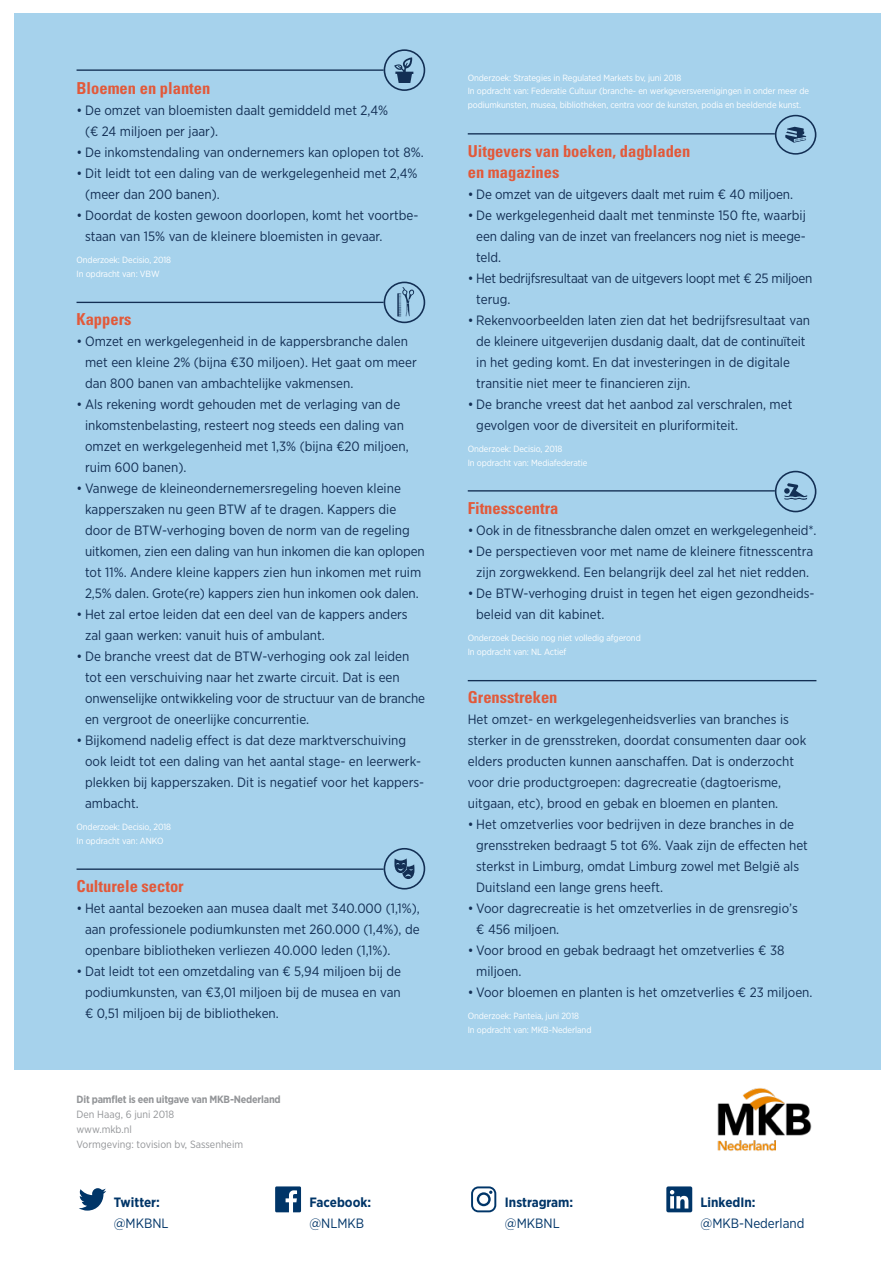
<style>
.page{position:relative;width:893px;height:1263px;background:#fff}
.page>*{position:absolute;margin:0;border:0;box-sizing:border-box;transform-origin:0 0}
.t1{font:700 condensed 16.5px/21px "Univers LT Std";color:#e2593a}
.t2{font:13.5px/21px "Gotham Narrow";color:#132f54}
.t3{font:13.5px/21px "Gotham Narrow";letter-spacing:-.02em;color:#132f54}
.t4{font:700 13.5px "Gotham Narrow";color:#003568}
.t5{font:13.5px "Gotham Narrow";color:#003568}
.t6{font:10.5px/15px "Gotham Narrow";color:#939598}
.t7{font:700 10.5px "Gotham Narrow";letter-spacing:-.02em;color:#939598}
.t8{font:9px/13.5px "Gotham Narrow";letter-spacing:-.01em;color:#fff}
</style>
<div class="page">
<div style="left:14px;top:13px;width:866px;height:1056px;background:#a6d2ec"></div>
<svg style="left:666px;top:1186px;width:26px;height:26px"></svg>
<svg style="left:275px;top:1186px;width:26px;height:26px"></svg>
<svg style="left:471px;top:1186px;width:25px;height:26px"></svg>
<svg style="left:79px;top:1188px;width:27px;height:22px"></svg>
<svg style="left:384px;top:282px;width:41px;height:41px"></svg>
<svg style="left:384px;top:49px;width:41px;height:42px"></svg>
<svg style="left:775px;top:115px;width:41px;height:40px"></svg>
<svg style="left:384px;top:848px;width:41px;height:41px"></svg>
<hr style="left:77px;top:868px;width:307px;height:2px;background:#132f54">
<hr style="left:77px;top:302px;width:307px;height:1px;background:#132f54">
<hr style="left:468px;top:490px;width:307px;height:1px;background:#132f54">
<hr style="left:468px;top:680px;width:348px;height:1px;background:#132f54">
<hr style="left:77px;top:69px;width:307px;height:2px;background:#132f54">
<hr style="left:468px;top:133px;width:307px;height:2px;background:#132f54">
<svg style="left:775px;top:471px;width:41px;height:41px"></svg>
<img style="left:717px;top:1088px;width:95px;height:63px">
<p class="t1" style="left:77px;top:77px;width:135px">Bloemen en planten</p>
<p class="t2" style="left:85px;top:99px;width:305px;text-indent:-9px">• De omzet van bloemisten daalt gemiddeld met 2,4% (€ 24 miljoen per jaar).</p>
<p class="t2" style="left:77px;top:141px;width:349px">• De inkomstendaling van ondernemers kan oplopen tot 8%.</p>
<p class="t2" style="left:85px;top:162px;width:334px;text-indent:-9px">• Dit leidt tot een daling van de werkgelegenheid met 2,4% (meer dan 200 banen).</p>
<p class="t2" style="left:85px;top:204px;width:335px;text-indent:-9px">• Doordat de kosten gewoon doorlopen, komt het voortbe&shy;staan van 15% van de kleinere bloemisten in gevaar.</p>
<p class="t8" style="left:77px;top:253px;width:96px">Onderzoek: Decisio, 2018<br>In opdracht van: VBW</p>
<p class="t1" style="left:77px;top:308px;width:56px">Kappers</p>
<p class="t2" style="left:85px;top:330px;width:333px;text-indent:-9px">• Omzet en werkgelegenheid in de kappersbranche dalen met een kleine 2% (bijna €30 miljoen). Het gaat om meer dan 800 banen van ambachtelijke vakmensen.</p>
<p class="t2" style="left:85px;top:393px;width:325px;text-indent:-9px">• Als rekening wordt gehouden met de verlaging van de inkomstenbelasting, resteert nog steeds een daling van omzet en werkgelegenheid met 1,3% (bijna €20 miljoen, ruim 600 banen).</p>
<p class="t2" style="left:85px;top:477px;width:341px;text-indent:-9px">• Vanwege de kleineondernemersregeling hoeven kleine kapperszaken nu geen BTW af te dragen. Kappers die door de BTW-verhoging boven de norm van de regeling uitkomen, zien een daling van hun inkomen die kan oplopen tot 11%. Andere kleine kappers zien hun inkomen met ruim 2,5% dalen. Grote(re) kappers zien hun inkomen ook dalen.</p>
<p class="t2" style="left:85px;top:603px;width:324px;text-indent:-9px">• Het zal ertoe leiden dat een deel van de kappers anders zal gaan werken: vanuit huis of ambulant.</p>
<p class="t2" style="left:85px;top:645px;width:342px;text-indent:-9px">• De branche vreest dat de BTW-verhoging ook zal leiden tot een verschuiving naar het zwarte circuit. Dat is een onwenselijke ontwikkeling voor de structuur van de branche en vergroot de oneerlijke concurrentie.</p>
<p class="t2" style="left:85px;top:729px;width:341px;text-indent:-9px">• Bijkomend nadelig effect is dat deze marktverschuiving ook leidt tot een daling van het aantal stage- en leerwerk&shy;plekken bij kapperszaken. Dit is negatief voor het kappers&shy;ambacht.</p>
<p class="t8" style="left:77px;top:820px;width:96px">Onderzoek: Decisio, 2018<br>In opdracht van: ANKO</p>
<p class="t1" style="left:77px;top:875px;width:109px">Culturele sector</p>
<p class="t2" style="left:85px;top:897px;width:336px;text-align:justify;text-indent:-9px">• Het aantal bezoeken aan musea daalt met 340.000 (1,1%), aan professionele podiumkunsten met 260.000 (1,4%), de openbare bibliotheken verliezen 40.000 leden (1,1%).</p>
<p class="t2" style="left:85px;top:960px;width:318px;text-align:justify;text-indent:-9px">• Dat leidt tot een omzetdaling van € 5,94 miljoen bij de podiumkunsten, van €3,01 miljoen bij de musea en van € 0,51 miljoen bij de bibliotheken.</p>
<p class="t7" style="left:77px;top:1093px;width:206px">Dit pamflet is een uitgave van MKB-Nederland</p>
<p class="t6" style="left:77px;top:1107px;width:168px">Den Haag, 6 juni 2018<br>www.mkb.nl<br>Vormgeving: tovision bv, Sassenheim</p>
<p class="t4" style="left:114px;top:1193px;width:48px">Twitter:</p>
<p class="t5" style="left:114px;top:1214px;width:56px">@MKBNL</p>
<p class="t4" style="left:309px;top:1193px;width:63px">Facebook:</p>
<p class="t5" style="left:309px;top:1214px;width:56px">@NLMKB</p>
<p class="t8" style="left:468px;top:71px;width:343px">Onderzoek: Strategies in Regulated Markets bv, juni 2018<br>In opdracht van: Federatie Cultuur (branche- en werkgeversverenigingen in onder meer de podiumkunsten, musea, bibliotheken, centra voor de kunsten, podia en beeldende kunst.</p>
<p class="t1" style="left:468px;top:140px;width:224px">Uitgevers van boeken, dagbladen en magazines</p>
<p class="t2" style="left:468px;top:183px;width:327px">• De omzet van de uitgevers daalt met ruim € 40 miljoen.</p>
<p class="t2" style="left:476px;top:204px;width:331px;text-align:justify;text-indent:-9px">• De werkgelegenheid daalt met tenminste 150 fte, waarbij een daling van de inzet van freelancers nog niet is meege&shy;teld.</p>
<p class="t3" style="left:476px;top:267px;width:337px;text-indent:-9px">• Het bedrijfsresultaat van de uitgevers loopt met € 25 miljoen terug.</p>
<p class="t2" style="left:476px;top:309px;width:335px;text-indent:-9px">• Rekenvoorbeelden laten zien dat het bedrijfsresultaat van de kleinere uitgeverijen dusdanig daalt, dat de continuïteit in het geding komt. En dat investeringen in de digitale transitie niet meer te financieren zijn.</p>
<p class="t2" style="left:476px;top:393px;width:318px;text-indent:-9px">• De branche vreest dat het aanbod zal verschralen, met gevolgen voor de diversiteit en pluriformiteit.</p>
<p class="t8" style="left:468px;top:442px;width:121px">Onderzoek: Decisio, 2018<br>In opdracht van: Mediafederatie</p>
<p class="t1" style="left:468px;top:497px;width:92px">Fitnesscentra</p>
<p class="t2" style="left:468px;top:519px;width:350px">• Ook in de fitnessbranche dalen omzet en werkgelegenheid*.</p>
<p class="t2" style="left:468px;top:540px;width:347px;text-align:center">• De perspectieven voor met name de kleinere fitnesscentra zijn zorgwekkend. Een belangrijk deel zal het niet redden.</p>
<p class="t2" style="left:476px;top:582px;width:340px;text-indent:-9px">• De BTW-verhoging druist in tegen het eigen gezondheids&shy;beleid van dit kabinet.</p>
<p class="t8" style="left:468px;top:631px;width:175px">Onderzoek Decisio nog niet volledig afgerond<br>In opdracht van: NL Actief</p>
<p class="t1" style="left:468px;top:686px;width:91px">Grensstreken</p>
<p class="t2" style="left:468px;top:708px;width:340px">Het omzet- en werkgelegenheidsverlies van branches is sterker in de grensstreken, doordat consumenten daar ook elders producten kunnen aanschaffen. Dat is onderzocht voor drie productgroepen: dagrecreatie (dagtoerisme, uitgaan, etc), brood en gebak en bloemen en planten.</p>
<p class="t2" style="left:476px;top:813px;width:333px;text-indent:-9px">• Het omzetverlies voor bedrijven in deze branches in de grensstreken bedraagt 5 tot 6%. Vaak zijn de effecten het sterkst in Limburg, omdat Limburg zowel met België als Duitsland een lange grens heeft.</p>
<p class="t2" style="left:476px;top:897px;width:323px;text-indent:-9px">• Voor dagrecreatie is het omzetverlies in de grensregio’s € 456 miljoen.</p>
<p class="t2" style="left:476px;top:939px;width:310px;text-indent:-9px">• Voor brood en gebak bedraagt het omzetverlies € 38 miljoen.</p>
<p class="t2" style="left:468px;top:981px;width:346px">• Voor bloemen en planten is het omzetverlies € 23 miljoen.</p>
<p class="t8" style="left:468px;top:1009px;width:125px">Onderzoek: Panteia, juni 2018<br>In opdracht van: MKB-Nederland</p>
<p class="t4" style="left:505px;top:1193px;width:70px">Instragram:</p>
<p class="t5" style="left:505px;top:1214px;width:56px">@MKBNL</p>
<p class="t4" style="left:701px;top:1193px;width:57px">LinkedIn:</p>
<p class="t5" style="left:701px;top:1214px;width:105px">@MKB-Nederland</p>
</div>
